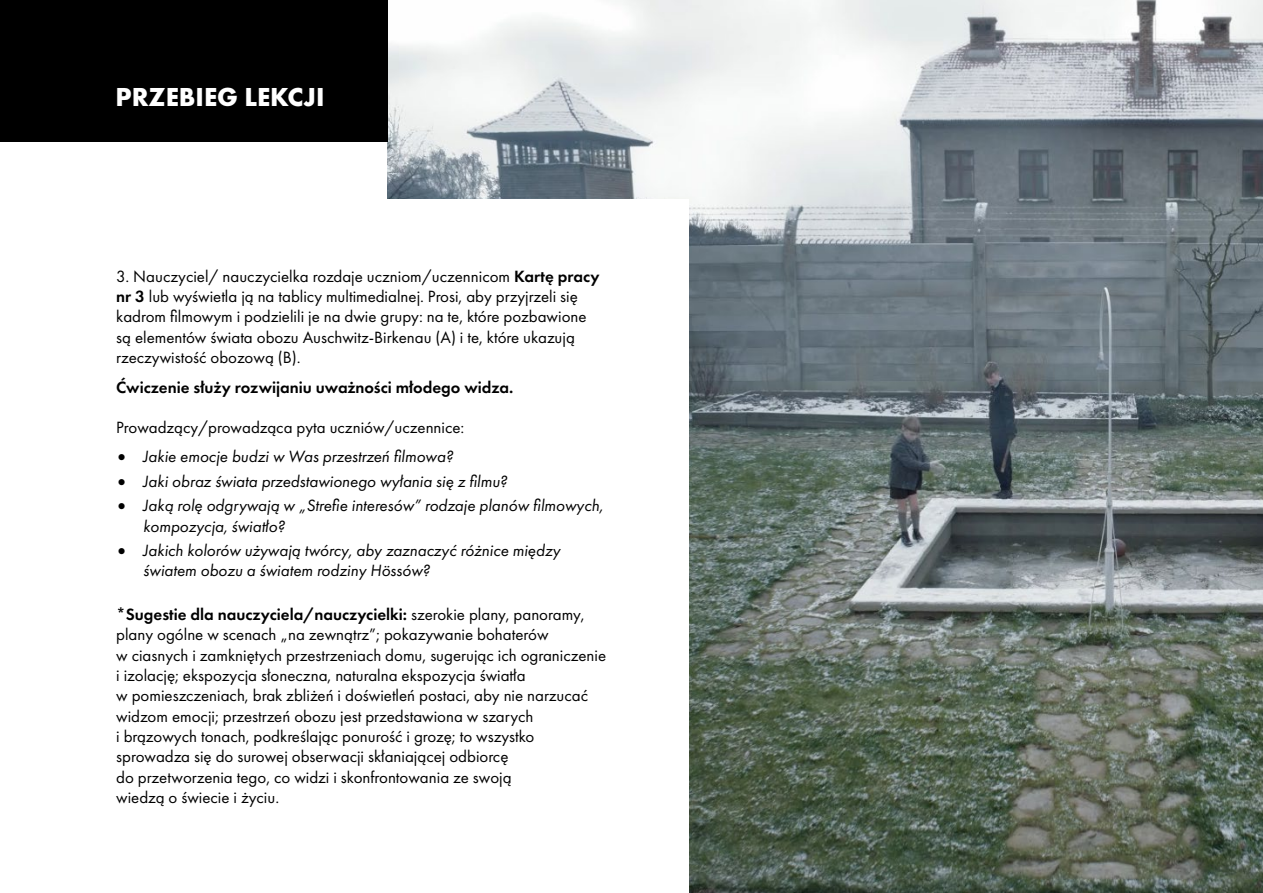
<style>
.page{position:relative;width:1263px;height:893px;background:#fff}
.page>*{position:absolute;margin:0;border:0;box-sizing:border-box;transform-origin:0 0}
.t1{font:700 27px "Futura PT";color:#fff}
.t2{font:16.95px/20.2px "Futura PT";color:#000}
.t3{font:italic 16.95px/20.2px "Futura PT";color:#000}
.t4{font:600 16.95px "Futura PT";color:#000}
.s1{font-weight:600}
</style>
<div class="page">
<img style="left:388px;top:0;width:875px;height:893px">
<div style="left:0;top:200px;width:688px;height:693px;background:#fff"></div>
<div style="left:0;top:0;width:388px;height:141px;background:#000"></div>
<h1 class="t1" style="left:116px;top:79px;width:210px">PRZEBIEG LEKCJI</h1>
<p class="t2" style="left:116px;top:266px;width:485px">3. Nauczyciel/ nauczycielka rozdaje uczniom/uczennicom <span class="s1">Kartę pracy nr 3</span> lub wyświetla ją na tablicy multimedialnej. Prosi, aby przyjrzeli się kadrom filmowym i podzielili je na dwie grupy: na te, które pozbawione są elementów świata obozu Auschwitz-Birkenau (A) i te, które ukazują rzeczywistość obozową (B).</p>
<p class="t4" style="left:116px;top:376px;width:399px">Ćwiczenie służy rozwijaniu uważności młodego widza.</p>
<p class="t2" style="left:116px;top:417px;width:350px">Prowadzący/prowadząca pyta uczniów/uczennice:</p>
<p class="t3" style="left:118px;top:446px;width:337px">• Jakie emocje budzi w Was przestrzeń filmowa?</p>
<p class="t3" style="left:118px;top:471px;width:391px">• Jaki obraz świata przedstawionego wyłania się z filmu?</p>
<p class="t3" style="left:143px;top:495px;width:461px;text-indent:-26px">• Jaką rolę odgrywają w „Strefie interesów” rodzaje planów filmowych, kompozycja, światło?</p>
<p class="t3" style="left:143px;top:540px;width:419px;text-indent:-26px">• Jakich kolorów używają twórcy, aby zaznaczyć różnice między światem obozu a światem rodziny Hössów?</p>
<p class="t2" style="left:116px;top:604px;width:491px"><span class="s1">*Sugestie dla nauczyciela/nauczycielki:</span> szerokie plany, panoramy, plany ogólne w scenach „na zewnątrz”; pokazywanie bohaterów<br>w ciasnych i zamkniętych przestrzeniach domu, sugerując ich ograniczenie i izolację; ekspozycja słoneczna, naturalna ekspozycja światła<br>w pomieszczeniach, brak zbliżeń i doświetleń postaci, aby nie narzucać widzom emocji; przestrzeń obozu jest przedstawiona w szarych<br>i brązowych tonach, podkreślając ponurość i grozę; to wszystko sprowadza się do surowej obserwacji skłaniającej odbiorcę<br>do przetworzenia tego, co widzi i skonfrontowania ze swoją<br>wiedzą o świecie i życiu.</p>
</div>
